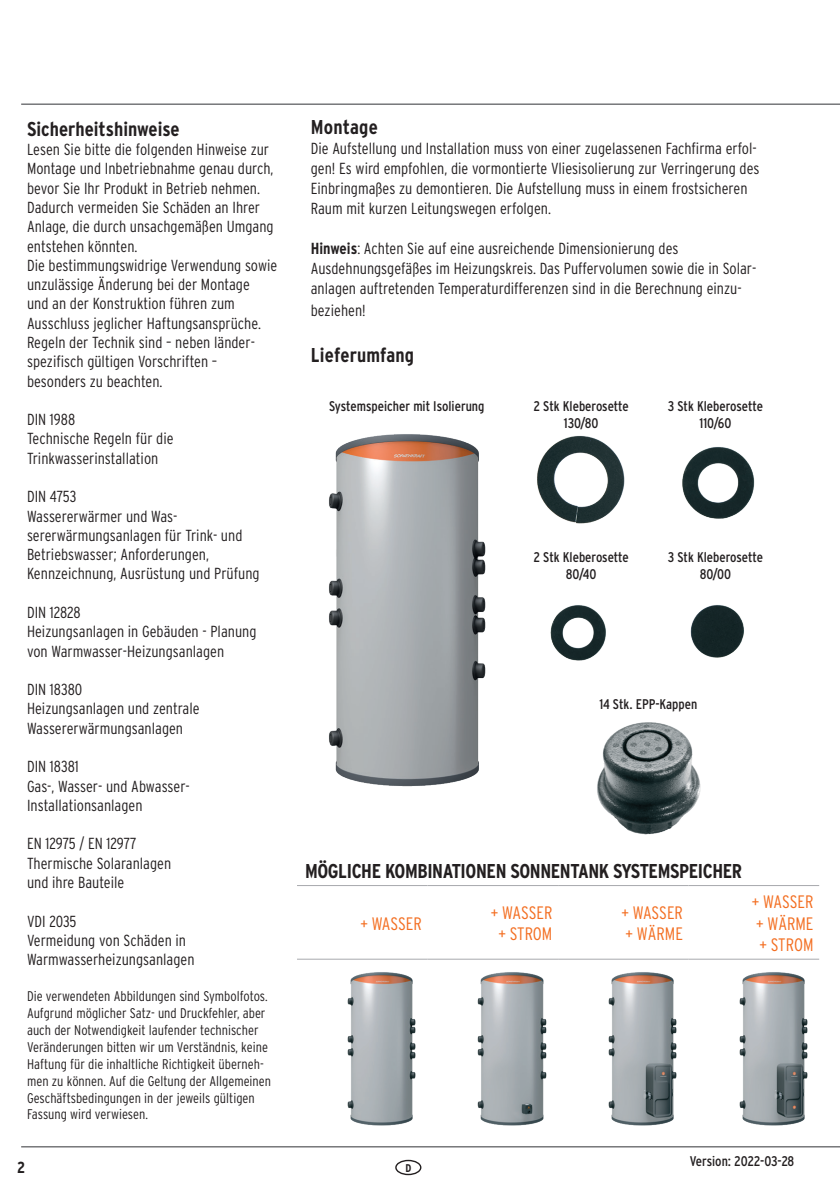
<style>
.page{position:relative;width:840px;height:1191px;background:#fff}
.page>*{position:absolute;margin:0;border:0;box-sizing:border-box;transform-origin:0 0}
.t1{font:700 20px "Interstate Condensed";letter-spacing:-.02em;color:#231f20}
.t2{font:700 20px "Interstate Condensed";color:#231f20}
.t3{font:700 20px "Interstate Condensed";letter-spacing:.01em;color:#231f20}
.t4{font:300 18px/21.6px "Interstate Condensed";color:#f36e21;text-align:center}
.t5{font:300 16px/19.2px "Interstate Condensed";color:#231f20}
.t6{font:700 16px "Interstate Condensed";color:#231f20}
.t7{font:300 14px/16.8px "Interstate Condensed";color:#231f20}
.t8{font:14px/16.8px "Interstate Condensed";color:#231f20;text-align:center}
.t9{font:700 11.2px "Interstate Condensed";color:#231f20}
.s1{font-weight:700}
</style>
<div class="page">
<hr style="left:21px;top:1146px;width:818px;height:1px;background:#6c6d70">
<hr style="left:21px;top:103px;width:818px;height:2px;background:#6c6d70">
<div style="left:395px;top:1159px;width:26px;height:16px;border:1px solid #231f20;border-radius:50%"></div>
<img style="left:329px;top:434px;width:157px;height:353px">
<img style="left:537px;top:436px;width:88px;height:88px">
<img style="left:682px;top:447px;width:73px;height:72px">
<img style="left:550px;top:605px;width:56px;height:56px">
<img style="left:690px;top:605px;width:54px;height:53px">
<img style="left:597px;top:722px;width:104px;height:113px">
<hr style="left:297px;top:885px;width:130px;height:1px;background:#a8a9ad">
<hr style="left:427px;top:885px;width:130px;height:1px;background:#a8a9ad">
<hr style="left:557px;top:885px;width:131px;height:1px;background:#a8a9ad">
<hr style="left:688px;top:885px;width:130px;height:1px;background:#a8a9ad">
<hr style="left:297px;top:958px;width:130px;height:1px;background:#a8a9ad">
<hr style="left:427px;top:958px;width:130px;height:1px;background:#a8a9ad">
<hr style="left:557px;top:958px;width:131px;height:1px;background:#a8a9ad">
<hr style="left:688px;top:958px;width:130px;height:1px;background:#a8a9ad">
<img style="left:347px;top:972px;width:69px;height:154px">
<img style="left:477px;top:972px;width:70px;height:154px">
<img style="left:608px;top:972px;width:69px;height:154px">
<img style="left:739px;top:972px;width:69px;height:154px">
<p class="t2" style="left:27px;top:118px;width:154px">Sicherheitshinweise</p>
<p class="t5" style="left:27px;top:140px;width:251px">Lesen Sie bitte die folgenden Hinweise zur Montage und Inbetriebnahme genau durch, bevor Sie Ihr Produkt in Betrieb nehmen.<br>Dadurch vermeiden Sie Schäden an Ihrer Anlage, die durch unsachgemäßen Umgang entstehen könnten.<br>Die bestimmungswidrige Verwendung sowie unzulässige Änderung bei der Montage<br>und an der Konstruktion führen zum Ausschluss jeglicher Haftungsansprüche.<br>Regeln der Technik sind – neben länder&shy;spezifisch gültigen Vorschriften – besonders zu beachten.</p>
<p class="t5" style="left:27px;top:410px;width:148px">DIN 1988<br>Technische Regeln für die<br>Trinkwasserinstallation</p>
<p class="t5" style="left:27px;top:487px;width:234px">DIN 4753<br>Wassererwärmer und Was&shy;sererwärmungsanlagen für Trink- und<br>Betriebswasser; Anforderungen,<br>Kennzeichnung, Ausrüstung und Prüfung</p>
<p class="t5" style="left:27px;top:602px;width:231px">DIN 12828<br>Heizungsanlagen in Gebäuden - Planung von Warmwasser-Heizungsanlagen</p>
<p class="t5" style="left:27px;top:680px;width:174px">DIN 18380<br>Heizungsanlagen und zentrale<br>Wassererwärmungsanlagen</p>
<p class="t5" style="left:27px;top:757px;width:164px">DIN 18381<br>Gas-, Wasser- und Abwasser-<br>Installationsanlagen</p>
<p class="t5" style="left:27px;top:834px;width:145px">EN 12975 / EN 12977<br>Thermische Solaranlagen und ihre Bauteile</p>
<p class="t5" style="left:27px;top:911px;width:169px">VDI 2035<br>Vermeidung von Schäden in<br>Warmwasserheizungsanlagen</p>
<p class="t7" style="left:27px;top:988px;width:245px">Die verwendeten Abbildungen sind Symbolfotos.<br>Aufgrund möglicher Satz- und Druckfehler, aber auch der Notwendigkeit laufender technischer Veränderungen bitten wir um Verständnis, keine Haftung für die inhaltliche Richtigkeit überneh&shy;men zu können. Auf die Geltung der Allgemeinen Geschäftsbedingungen in der jeweils gültigen Fassung wird verwiesen.</p>
<p class="t3" style="left:310px;top:115px;width:69px">Montage</p>
<p class="t5" style="left:310px;top:138px;width:450px;line-height:20px">Die Aufstellung und Installation muss von einer zugelassenen Fachfirma erfol&shy;gen! Es wird empfohlen, die vormontierte Vliesisolierung zur Verringerung des Einbringmaßes zu demontieren. Die Aufstellung muss in einem frostsicheren Raum mit kurzen Leitungswegen erfolgen.</p>
<p class="t5" style="left:310px;top:238px;width:445px;line-height:20px"><span class="s1">Hinweis</span>: Achten Sie auf eine ausreichende Dimensionierung des<br>Ausdehnungsgefäßes im Heizungskreis. Das Puffervolumen sowie die in Solar&shy;anlagen auftretenden Temperaturdifferenzen sind in die Berechnung einzu-</p>
<p class="t5" style="left:310px;top:300px;width:56px">beziehen!</p>
<p class="t3" style="left:310px;top:343px;width:105px">Lieferumfang</p>
<p class="t8" style="left:329px;top:397px;width:157px">Systemspeicher mit Isolierung</p>
<p class="t8" style="left:533px;top:397px;width:97px">2 Stk Kleberosette<br>130/80</p>
<p class="t8" style="left:667px;top:397px;width:97px">3 Stk Kleberosette<br>110/60</p>
<p class="t8" style="left:533px;top:548px;width:97px">2 Stk Kleberosette<br>80/40</p>
<p class="t8" style="left:667px;top:548px;width:97px">3 Stk Kleberosette<br>80/00</p>
<p class="t8" style="left:599px;top:695px;width:99px">14 Stk. EPP-Kappen</p>
<p class="t1" style="left:305px;top:859px;width:438px">MÖGLICHE KOMBINATIONEN SONNENTANK SYSTEMSPEICHER</p>
<p class="t4" style="left:360px;top:912px;width:63px">+ WASSER</p>
<p class="t4" style="left:490px;top:901px;width:63px">+ WASSER + STROM</p>
<p class="t4" style="left:621px;top:901px;width:63px;text-align:left">+ WASSER + WÄRME</p>
<p class="t4" style="left:751px;top:890px;width:63px;text-align:justify">+ WASSER + WÄRME + STROM</p>
<p class="t6" style="left:17px;top:1158px;width:10px">2</p>
<p class="t9" style="left:405px;top:1161px;width:7px">D</p>
<p class="t8" style="left:689px;top:1152px;width:106px">Version: 2022-03-28</p>
</div>
